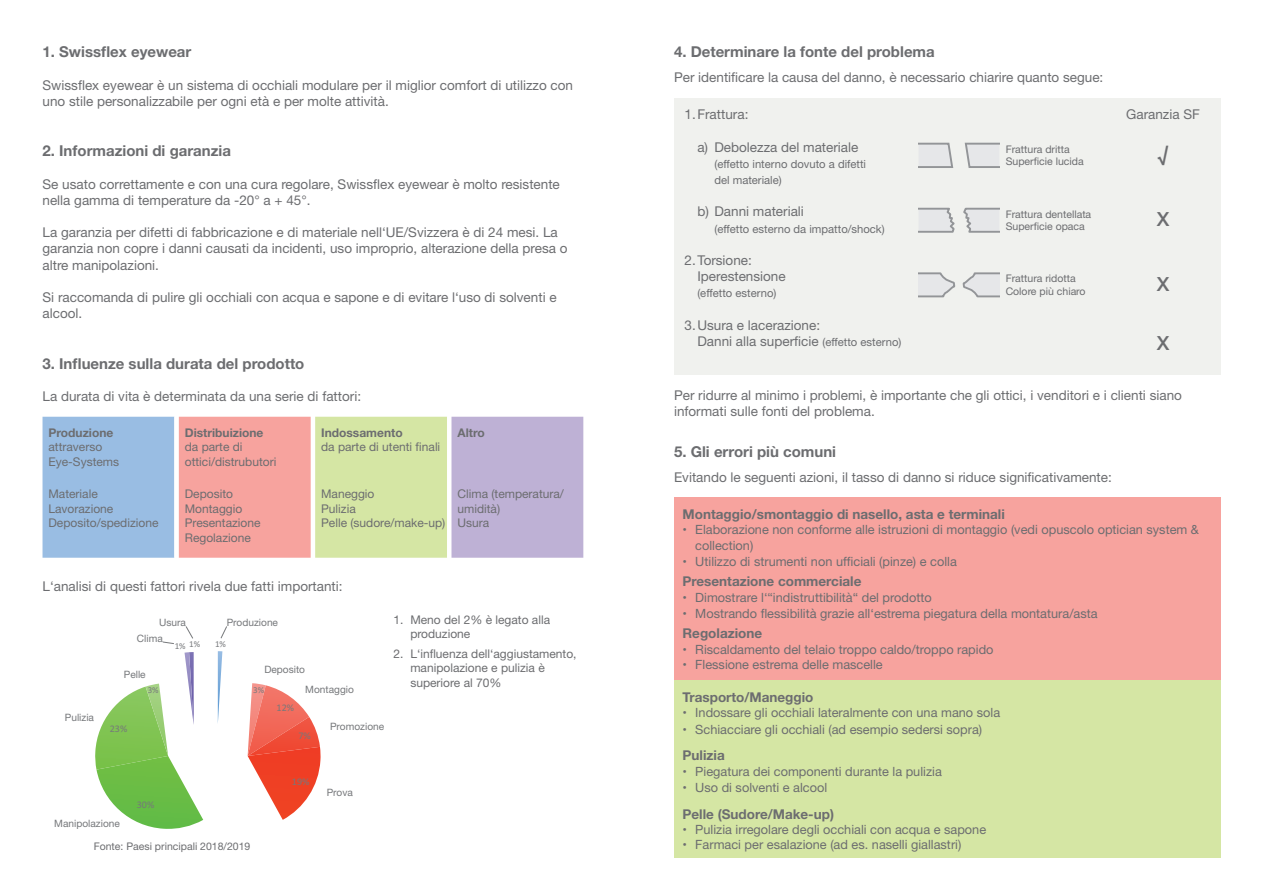
<style>
.page{position:relative;width:1263px;height:893px;background:#fff}
.page>*{position:absolute;margin:0;border:0;box-sizing:border-box;transform-origin:0 0}
.t1{font:500 19.5px "Helvetica Neue";color:#6c6d70}
.t2{font:700 15px "Helvetica Neue";color:#6c6d70}
.t3{font:13.5px/16.2px "Helvetica Neue";color:#6c6d70}
.t4{font:700 13.5px "Helvetica Neue";color:#6c6d70}
.t5{font:12.75px/15.3px "Helvetica Neue";color:#6c6d70}
.t6{font:12px/14.4px "Helvetica Neue";color:#6c6d70}
.t7{font:700 12px "Helvetica Neue";color:#6c6d70}
.t8{font:11.25px/16.2px "Helvetica Neue";color:#6c6d70}
.t9{font:10.5px/12.6px "Helvetica Neue";color:#6c6d70}
.t10{font:10.2px "Helvetica Neue CE";color:#76787b}
.t11{font:10.2px "Calibri";color:#76787b}
.t12{font:9px "Calibri";color:#76787b}
.s1{font-size:11.25px}
</style>
<div class="page">
<svg style="left:43px;top:417px;width:540px;height:141px;background:#cabfc0"></svg>
<div style="left:674px;top:98px;width:546px;height:277px;background:#f0f1ee"></div>
<svg style="left:964px;top:143px;width:35px;height:25px"></svg>
<svg style="left:918px;top:143px;width:36px;height:25px"></svg>
<svg style="left:918px;top:208px;width:81px;height:25px"></svg>
<svg style="left:963px;top:272px;width:36px;height:26px"></svg>
<svg style="left:918px;top:272px;width:36px;height:26px"></svg>
<div style="left:674px;top:497px;width:546px;height:183px;background:#f7a39e"></div>
<div style="left:674px;top:680px;width:546px;height:178px;background:#d5e6a4"></div>
<svg style="left:248px;top:683px;width:73px;height:137px"></svg>
<svg style="left:95px;top:652px;width:108px;height:177px"></svg>
<svg style="left:218px;top:651px;width:4px;height:69px"></svg>
<svg style="left:221px;top:626px;width:6px;height:13px"></svg>
<svg style="left:186px;top:626px;width:7px;height:13px"></svg>
<svg style="left:162px;top:642px;width:12px;height:2px"></svg>
<p class="t2" style="left:43px;top:40px;width:150px">1. Swissflex eyewear</p>
<p class="t3" style="left:43px;top:77px;width:532px">Swissflex eyewear è un sistema di occhiali modulare per il miglior comfort di utilizzo con uno stile personalizzabile per ogni età e per molte attività.</p>
<p class="t2" style="left:43px;top:139px;width:190px">2. Informazioni di garanzia</p>
<p class="t3" style="left:43px;top:176px;width:519px">Se usato correttamente e con una cura regolare, Swissfl ex eyewear è molto resistente nella gamma di temperature da -20° a + 45°.</p>
<p class="t3" style="left:43px;top:225px;width:527px">La garanzia per difetti di fabbricazione e di materiale nell‘UE/Svizzera è di 24 mesi. La garanzia non copre i danni causati da incidenti, uso improprio, alterazione della presa o altre manipolazioni.</p>
<p class="t3" style="left:43px;top:290px;width:516px">Si raccomanda di pulire gli occhiali con acqua e sapone e di evitare l‘uso di solventi e alcool.</p>
<p class="t2" style="left:43px;top:351px;width:263px">3. Influenze sulla durata del prodotto</p>
<p class="t3" style="left:43px;top:389px;width:320px">La durata di vita è determinata da una serie di fattori:</p>
<p class="t7" style="left:49px;top:423px;width:66px">Produzione</p>
<p class="t6" style="left:49px;top:441px;width:72px">attraverso<br>Eye-Systems</p>
<p class="t7" style="left:185px;top:423px;width:80px">Distribuizione</p>
<p class="t6" style="left:185px;top:441px;width:93px">da parte di ottici/distrubutori</p>
<p class="t7" style="left:321px;top:423px;width:83px">Indossamento</p>
<p class="t6" style="left:321px;top:441px;width:121px">da parte di utenti finali</p>
<p class="t7" style="left:457px;top:423px;width:29px">Altro</p>
<p class="t6" style="left:49px;top:488px;width:111px">Materiale<br>Lavorazione<br>Deposito/spedizione</p>
<p class="t6" style="left:185px;top:488px;width:77px">Deposito<br>Montaggio<br>Presentazione<br>Regolazione</p>
<p class="t6" style="left:321px;top:488px;width:126px">Maneggio<br>Pulizia<br>Pelle (sudore/make-up)</p>
<p class="t6" style="left:457px;top:488px;width:108px">Clima (temperatura/ umidità)<br>Usura</p>
<p class="t3" style="left:43px;top:579px;width:302px">L‘analisi di questi fattori rivela due fatti importanti:</p>
<p class="t10" style="left:159px;top:617px;width:28px">Usura</p>
<p class="t10" style="left:227px;top:617px;width:53px">Produzione</p>
<p class="t10" style="left:65px;top:711px;width:31px">Pulizia</p>
<p class="t10" style="left:137px;top:632px;width:27px">Clima</p>
<p class="t10" style="left:124px;top:668px;width:23px">Pelle</p>
<p class="t11" style="left:110px;top:721px;width:19px">23%</p>
<p class="t12" style="left:148px;top:684px;width:12px">3%</p>
<p class="t12" style="left:175px;top:639px;width:27px">1% 1%</p>
<p class="t12" style="left:215px;top:637px;width:12px">1%</p>
<p class="t10" style="left:54px;top:817px;width:67px">Manipolazione</p>
<p class="t11" style="left:137px;top:797px;width:19px">30%</p>
<p class="t10" style="left:264px;top:663px;width:42px">Deposito</p>
<p class="t12" style="left:253px;top:684px;width:12px">3%</p>
<p class="t11" style="left:277px;top:700px;width:19px">12%</p>
<p class="t10" style="left:305px;top:684px;width:50px">Montaggio</p>
<p class="t10" style="left:330px;top:721px;width:56px">Promozione</p>
<p class="t11" style="left:298px;top:729px;width:14px">7%</p>
<p class="t11" style="left:292px;top:774px;width:19px">19%</p>
<p class="t10" style="left:327px;top:787px;width:28px">Prova</p>
<p class="t9" style="left:94px;top:841px;width:158px">Fonte: Paesi principali 2018/2019</p>
<p class="t6" style="left:410px;top:613px;width:141px;text-indent:-17px">1. Meno del 2% è legato alla produzione</p>
<p class="t6" style="left:410px;top:647px;width:168px;text-indent:-17px">2. L‘infl uenza dell‘aggiustamento, manipolazione e pulizia è superiore al 70%</p>
<p class="t2" style="left:674px;top:40px;width:262px">4. Determinare la fonte del problema</p>
<p class="t3" style="left:674px;top:70px;width:431px">Per identificare la causa del danno, è necessario chiarire quanto segue:</p>
<p class="t3" style="left:685px;top:107px;width:65px">1.Frattura:</p>
<p class="t3" style="left:697px;top:139px;width:162px">a) Debolezza del materiale</p>
<p class="t8" style="left:714px;top:156px;width:153px">(effetto interno dovuto a difetti del materiale)</p>
<p class="t3" style="left:697px;top:204px;width:108px">b) Danni materiali</p>
<p class="t8" style="left:714px;top:221px;width:172px">(effetto esterno da impatto/shock)</p>
<p class="t3" style="left:697px;top:253px;width:90px;text-indent:-13px">2.Torsione:<br>Iperestensione</p>
<p class="t8" style="left:697px;top:286px;width:80px">(effetto esterno)</p>
<p class="t3" style="left:697px;top:318px;width:205px;text-indent:-13px">3.Usura e lacerazione:<br>Danni alla superficie <span class="s1">(effetto esterno)</span></p>
<p class="t3" style="left:1126px;top:107px;width:75px">Garanzia SF</p>
<p class="t9" style="left:1006px;top:143px;width:79px">Frattura dritta<br>Superficie lucida</p>
<h1 class="t1" style="left:1158px;top:139px;width:12px">√</h1>
<p class="t9" style="left:1006px;top:208px;width:87px">Frattura dentellata<br>Superficie opaca</p>
<p class="t9" style="left:1006px;top:273px;width:81px">Frattura ridotta<br>Colore più chiaro</p>
<h1 class="t1" style="left:1157px;top:203px;width:14px">X</h1>
<h1 class="t1" style="left:1157px;top:268px;width:14px">X</h1>
<h1 class="t1" style="left:1157px;top:328px;width:14px">X</h1>
<p class="t3" style="left:674px;top:388px;width:509px">Per ridurre al minimo i problemi, è importante che gli ottici, i venditori e i clienti siano informati sulle fonti del problema.</p>
<p class="t2" style="left:674px;top:440px;width:164px">5. Gli errori più comuni</p>
<p class="t3" style="left:674px;top:469px;width:439px">Evitando le seguenti azioni, il tasso di danno si riduce significativamente:</p>
<p class="t4" style="left:682px;top:504px;width:324px">Montaggio/smontaggio di nasello, asta e terminali</p>
<p class="t5" style="left:695px;top:523px;width:505px;text-indent:-13px">• Elaborazione non conforme alle istruzioni di montaggio (vedi opuscolo optician system &amp; collection)</p>
<p class="t5" style="left:682px;top:555px;width:276px">• Utilizzo di strumenti non ufficiali (pinze) e colla</p>
<p class="t4" style="left:682px;top:571px;width:180px">Presentazione commerciale</p>
<p class="t5" style="left:682px;top:590px;width:251px">• Dimostrare l‘“indistruttibilità“ del prodotto</p>
<p class="t5" style="left:682px;top:606px;width:417px">• Mostrando flessibilità grazie all‘estrema piegatura della montatura/asta</p>
<p class="t4" style="left:682px;top:623px;width:81px">Regolazione</p>
<p class="t5" style="left:682px;top:642px;width:313px">• Riscaldamento del telaio troppo caldo/troppo rapido</p>
<p class="t5" style="left:682px;top:658px;width:202px">• Flessione estrema delle mascelle</p>
<p class="t4" style="left:682px;top:687px;width:132px">Trasporto/Maneggio</p>
<p class="t5" style="left:682px;top:706px;width:319px">• Indossare gli occhiali lateralmente con una mano sola</p>
<p class="t5" style="left:682px;top:722px;width:301px">• Schiacciare gli occhiali (ad esempio sedersi sopra)</p>
<p class="t4" style="left:682px;top:745px;width:44px">Pulizia</p>
<p class="t5" style="left:682px;top:764px;width:261px">• Piegatura dei componenti durante la pulizia</p>
<p class="t5" style="left:682px;top:780px;width:146px">• Uso di solventi e alcool</p>
<p class="t4" style="left:682px;top:803px;width:153px">Pelle (Sudore/Make-up)</p>
<p class="t5" style="left:682px;top:822px;width:305px">• Pulizia irregolare degli occhiali con acqua e sapone</p>
<p class="t5" style="left:682px;top:838px;width:280px">• Farmaci per esalazione (ad es. naselli giallastri)</p>
</div>
